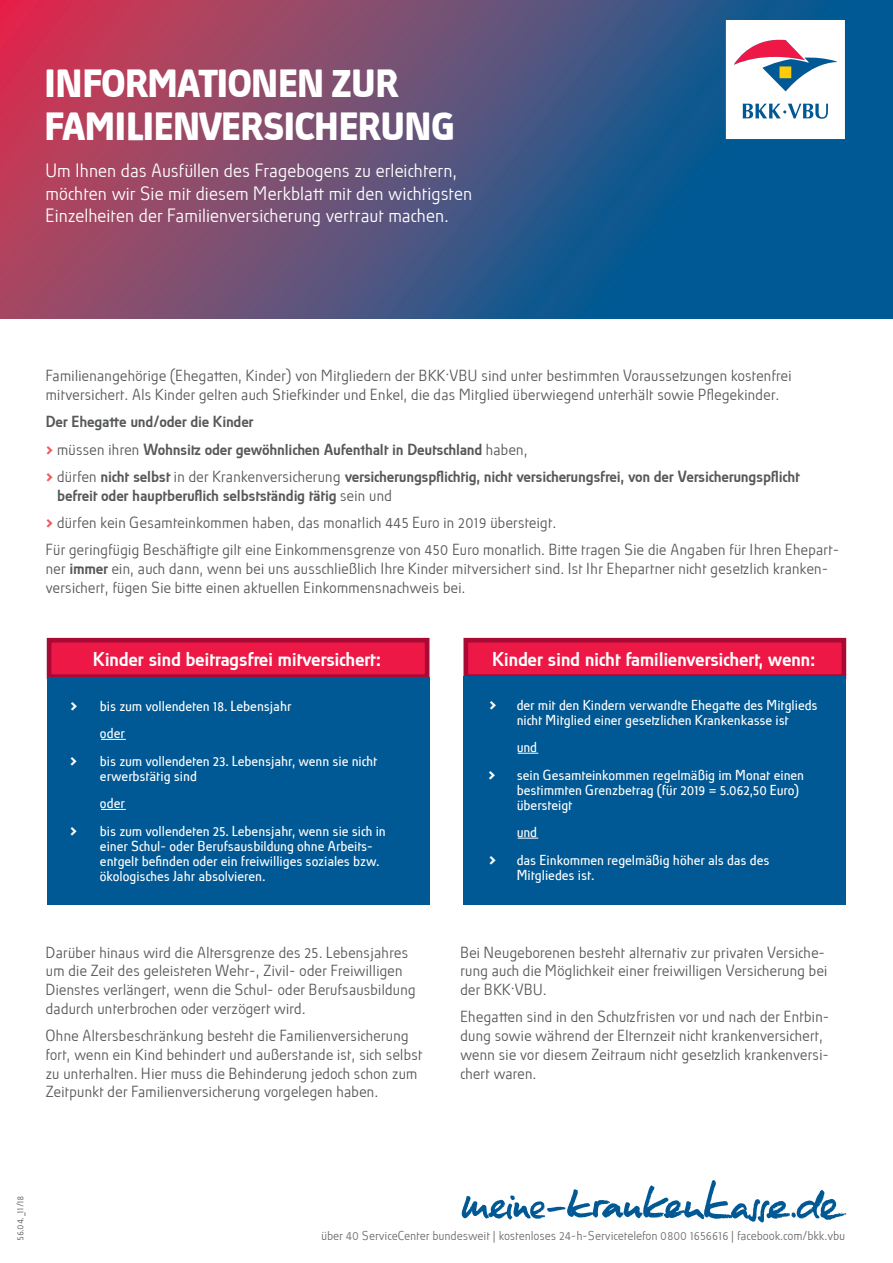
<style>
.page{position:relative;width:893px;height:1263px;background:#fff}
.page>*{position:absolute;margin:0;border:0;box-sizing:border-box;transform-origin:0 0}
.t1{font:700 36px/43.2px "Absolut Std";letter-spacing:-.01em;color:#fff}
.t2{font:500 18.75px "Absolut Std";letter-spacing:-.005em;color:#fff}
.t3{font:300 18px/22.5px "Absolut Std";letter-spacing:-.005em;color:#fff}
.t4{font:300 15px/18.8px "Absolut Std";color:#57585a}
.t5{font:500 15px/27.3px "Absolut Std";letter-spacing:-.005em;color:#57585a}
.t6{font:700 15px "Absolut Std";color:#fff}
.t7{font:13.5px/27.6px "Absolut Std";color:#fff}
.t8{font:300 12px "Absolut Std";color:#6c6d70}
.t9{font:300 9px "Absolut Std";color:#57585a}
.s1{font-weight:700;color:#f0595f}
.s2{font-weight:300}
.s3{font-weight:500}
</style>
<div class="page">
<svg style="left:0;top:0;width:893px;height:319px;background:#58507a"></svg>
<svg style="left:726px;top:20px;width:119px;height:119px"></svg>
<svg style="left:462px;top:1180px;width:384px;height:42px"></svg>
<svg style="left:46px;top:637px;width:384px;height:44px;background:#df1b47"></svg>
<div style="left:47px;top:677px;width:382px;height:227px;background:#005994"></div>
<svg style="left:101px;top:739px;width:25px;height:1px"></svg>
<svg style="left:101px;top:809px;width:25px;height:1px"></svg>
<svg style="left:463px;top:637px;width:384px;height:42px;background:#e11b47"></svg>
<div style="left:463px;top:676px;width:383px;height:229px;background:#005994"></div>
<svg style="left:518px;top:753px;width:20px;height:1px"></svg>
<svg style="left:518px;top:838px;width:20px;height:1px"></svg>
<h1 class="t1" style="left:47px;top:62px;width:411px">INFORMATIONEN ZUR<br>FAMILIENVERSICHERUNG</h1>
<p class="t3" style="left:47px;top:160px;width:428px">Um Ihnen das Ausfüllen des Fragebogens zu erleichtern, möchten wir Sie mit diesem Merkblatt mit den wichtigsten<br>Einzelheiten der Familienversicherung vertraut machen.</p>
<p class="t4" style="left:47px;top:366px;width:748px">Familienangehörige (Ehegatten, Kinder) von Mitgliedern der BKK·VBU sind unter bestimmten Voraussetzungen kostenfrei mitversichert. Als Kinder gelten auch Stiefkinder und Enkel, die das Mitglied überwiegend unterhält sowie Pflegekinder.</p>
<p class="t5" style="left:47px;top:408px;width:755px">Der Ehegatte und/oder die Kinder<br><span class="s1">&gt;</span> <span class="s2">müssen ihren</span> Wohnsitz oder gewöhnlichen Aufenthalt in Deutschland <span class="s2">haben,<br></span><span class="s1">&gt;</span> <span class="s2">dürfen</span> nicht selbst <span class="s2">in der Krankenversicherung</span> versicherungspflichtig, nicht versicherungsfrei, von der Versicherungspflicht</p>
<p class="t4" style="left:47px;top:481px;width:796px;line-height:27.3px;text-indent:11px"><span class="s3">befreit oder hauptberuflich selbstständig tätig</span> sein und<br><span class="s1">&gt;</span> dürfen kein Gesamteinkommen haben, das monatlich 445 Euro in 2019 übersteigt.<br>Für geringfügig Beschäftigte gilt eine Einkommensgrenze von 450 Euro monatlich. Bitte tragen Sie die Angaben für Ihren Ehepart-</p>
<p class="t4" style="left:47px;top:559px;width:781px">ner <span class="s3">immer</span> ein, auch dann, wenn bei uns ausschließlich Ihre Kinder mitversichert sind. Ist Ihr Ehepartner nicht gesetzlich kranken&shy;versichert, fügen Sie bitte einen aktuellen Einkommensnachweis bei.</p>
<p class="t6" style="left:71px;top:696px;width:9px">&gt;</p>
<p class="t6" style="left:71px;top:751px;width:9px">&gt;</p>
<p class="t6" style="left:71px;top:820px;width:9px">&gt;</p>
<p class="t2" style="left:94px;top:647px;width:289px">Kinder sind beitragsfrei mitversichert:</p>
<p class="t7" style="left:101px;top:692px;width:279px">bis zum vollendeten 18. Lebensjahr<br>oder<br>bis zum vollendeten 23. Lebensjahr, wenn sie nicht</p>
<p class="t7" style="left:101px;top:762px;width:287px">erwerbstätig sind<br>oder<br>bis zum vollendeten 25. Lebensjahr, wenn sie sich in</p>
<p class="t7" style="left:101px;top:838px;width:281px;line-height:14.9px">einer Schul- oder Berufsausbildung ohne Arbeits&shy;entgelt befinden oder ein freiwilliges soziales bzw. ökologisches Jahr absolvieren.</p>
<p class="t4" style="left:47px;top:943px;width:372px">Darüber hinaus wird die Altersgrenze des 25. Lebensjahres um die Zeit des geleisteten Wehr-, Zivil- oder Freiwilligen Dienstes verlängert, wenn die Schul- oder Berufsausbildung dadurch unterbrochen oder verzögert wird.</p>
<p class="t4" style="left:47px;top:1026px;width:379px">Ohne Altersbeschränkung besteht die Familienversicherung fort, wenn ein Kind behindert und außerstande ist, sich selbst zu unterhalten. Hier muss die Behinderung jedoch schon zum Zeitpunkt der Familienversicherung vorgelegen haben.</p>
<p class="t2" style="left:493px;top:647px;width:324px">Kinder sind nicht familienversichert, wenn:</p>
<p class="t6" style="left:490px;top:695px;width:9px">&gt;</p>
<p class="t6" style="left:489px;top:765px;width:9px">&gt;</p>
<p class="t6" style="left:490px;top:850px;width:9px">&gt;</p>
<p class="t7" style="left:518px;top:697px;width:302px;line-height:14.9px">der mit den Kindern verwandte Ehegatte des Mitglieds nicht Mitglied einer gesetzlichen Krankenkasse ist</p>
<p class="t7" style="left:518px;top:733px;width:289px">und<br>sein Gesamteinkommen regelmäßig im Monat einen</p>
<p class="t7" style="left:518px;top:782px;width:284px;line-height:14.9px">bestimmten Grenzbetrag (für 2019 = 5.062,50 Euro) übersteigt</p>
<p class="t7" style="left:518px;top:818px;width:254px">und<br>das Einkommen regelmäßig höher als das des</p>
<p class="t7" style="left:518px;top:861px;width:79px">Mitgliedes ist.</p>
<p class="t4" style="left:461px;top:943px;width:369px">Bei Neugeborenen besteht alternativ zur privaten Versiche&shy;rung auch die Möglichkeit einer freiwilligen Versicherung bei der BKK·VBU.</p>
<p class="t4" style="left:461px;top:1007px;width:371px">Ehegatten sind in den Schutzfristen vor und nach der Entbin&shy;dung sowie während der Elternzeit nicht krankenversichert, wenn sie vor diesem Zeitraum nicht gesetzlich krankenversi&shy;chert waren.</p>
<p class="t9" style="left:14px;top:1240px;width:47px;rotate:-90deg">56.04._11/18</p>
<p class="t8" style="left:322px;top:1228px;width:526px">über 40 ServiceCenter bundesweit | kostenloses 24-h-Servicetelefon 0800 1656616 | facebook.com/bkk.vbu</p>
</div>
